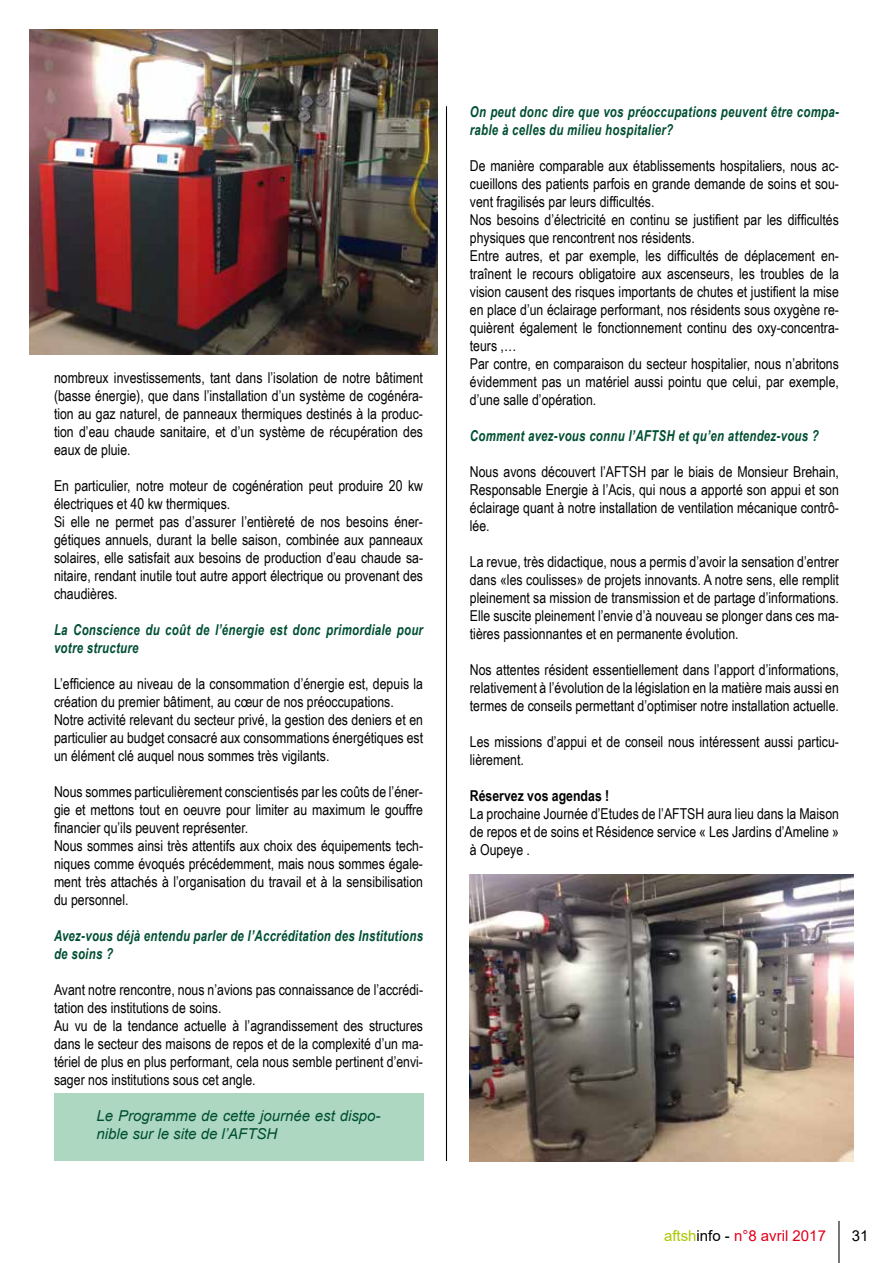
<style>
.page{position:relative;width:893px;height:1263px;background:#fff}
.page>*{position:absolute;margin:0;border:0;box-sizing:border-box;transform-origin:0 0}
.t1{font:15px/18px "Arial Narrow";color:#000}
.t2{font:italic 700 15px/18px "Arial Narrow";letter-spacing:.02em;color:#004f32;scale:.93 1}
.t3{font:italic 15px/18px "Arial";color:#004f32}
.t4{font:15px "Arial";color:#e2001a}
.t5{font:700 15px "Arial Narrow";color:#000}
.t6{font:15px "Arial";color:#000}
.s1{color:#acc600}
.s2{color:#000}
</style>
<div class="page">
<hr style="left:838px;top:1221px;width:1px;height:42px;background:#000">
<div style="left:54px;top:1094px;width:369px;height:67px;background:#add7c0"></div>
<hr style="left:446px;top:106px;width:1px;height:1055px;background:#000">
<img style="left:29px;top:30px;width:408px;height:325px">
<img style="left:470px;top:875px;width:384px;height:286px">
<p class="t1" style="left:54px;top:368px;width:371px;text-align:justify">nombreux investissements, tant dans l’isolation de notre bâtiment (basse énergie), que dans l’installation d’un système de cogénéra&shy;tion au gaz naturel, de panneaux thermiques destinés à la produc&shy;tion d’eau chaude sanitaire, et d’un système de récupération des eaux de pluie.</p>
<p class="t1" style="left:54px;top:476px;width:371px">En particulier, notre moteur de cogénération peut produire 20 kw électriques et 40 kw thermiques.<br>Si elle ne permet pas d’assurer l’entièreté de nos besoins éner&shy;gétiques annuels, durant la belle saison, combinée aux panneaux solaires, elle satisfait aux besoins de production d’eau chaude sa&shy;nitaire, rendant inutile tout autre apport électrique ou provenant des chaudières.</p>
<p class="t2" style="left:54px;top:620px;width:398px">La Conscience du coût de l’énergie est donc primordiale pour votre structure</p>
<p class="t1" style="left:54px;top:674px;width:371px">L’efficience au niveau de la consommation d’énergie est, depuis la création du premier bâtiment, au cœur de nos préoccupations.<br>Notre activité relevant du secteur privé, la gestion des deniers et en particulier au budget consacré aux consommations énergétiques est un élément clé auquel nous sommes très vigilants.</p>
<p class="t1" style="left:54px;top:782px;width:371px">Nous sommes particulièrement conscientisés par les coûts de l’éner&shy;gie et mettons tout en oeuvre pour limiter au maximum le gouffre financier qu’ils peuvent représenter.<br>Nous sommes ainsi très attentifs aux choix des équipements tech&shy;niques comme évoqués précédemment, mais nous sommes égale&shy;ment très attachés à l’organisation du travail et à la sensibilisation du personnel.</p>
<p class="t2" style="left:54px;top:926px;width:398px">Avez-vous déjà entendu parler de l’Accréditation des Institutions de soins ?</p>
<p class="t1" style="left:54px;top:980px;width:371px">Avant notre rencontre, nous n’avions pas connaissance de l’accrédi&shy;tation des institutions de soins.<br>Au vu de la tendance actuelle à l’agrandissement des structures dans le secteur des maisons de repos et de la complexité d’un ma&shy;tériel de plus en plus performant, cela nous semble pertinent d’envi&shy;sager nos institutions sous cet angle.</p>
<p class="t3" style="left:97px;top:1107px;width:286px">Le Programme de cette journée est dispo&shy;nible sur le site de l’AFTSH</p>
<p class="t2" style="left:470px;top:102px;width:398px">On peut donc dire que vos préoccupations peuvent être compa&shy;rable à celles du milieu hospitalier?</p>
<p class="t1" style="left:470px;top:156px;width:371px">De manière comparable aux établissements hospitaliers, nous ac&shy;cueillons des patients parfois en grande demande de soins et sou&shy;vent fragilisés par leurs difficultés.<br>Nos besoins d’électricité en continu se justifient par les difficultés physiques que rencontrent nos résidents.<br>Entre autres, et par exemple, les difficultés de déplacement en&shy;traînent le recours obligatoire aux ascenseurs, les troubles de la vision causent des risques importants de chutes et justifient la mise en place d’un éclairage performant, nos résidents sous oxygène re&shy;quièrent également le fonctionnement continu des oxy-concentra&shy;teurs ,…<br>Par contre, en comparaison du secteur hospitalier, nous n’abritons évidemment pas un matériel aussi pointu que celui, par exemple, d’une salle d’opération.</p>
<p class="t2" style="left:470px;top:426px;width:377px">Comment avez-vous connu l’AFTSH et qu’en attendez-vous ?</p>
<p class="t1" style="left:470px;top:462px;width:371px;text-align:justify">Nous avons découvert l’AFTSH par le biais de Monsieur Brehain, Responsable Energie à l’Acis, qui nous a apporté son appui et son éclairage quant à notre installation de ventilation mécanique contrô&shy;lée.</p>
<p class="t1" style="left:470px;top:552px;width:371px;text-align:justify">La revue, très didactique, nous a permis d’avoir la sensation d’entrer dans «les coulisses» de projets innovants. A notre sens, elle remplit pleinement sa mission de transmission et de partage d’informations.<br>Elle suscite pleinement l’envie d’à nouveau se plonger dans ces ma&shy;tières passionnantes et en permanente évolution.</p>
<p class="t1" style="left:470px;top:660px;width:371px;text-align:justify">Nos attentes résident essentiellement dans l’apport d’informations, relativement à l’évolution de la législation en la matière mais aussi en termes de conseils permettant d’optimiser notre installation actuelle.</p>
<p class="t1" style="left:470px;top:732px;width:371px">Les missions d’appui et de conseil nous intéressent aussi particu&shy;lièrement.</p>
<p class="t5" style="left:470px;top:785px;width:141px">Réservez vos agendas !</p>
<p class="t1" style="left:470px;top:804px;width:371px;text-align:justify">La prochaine Journée d’Etudes de l’AFTSH aura lieu dans la Maison de repos et de soins et Résidence service « Les Jardins d’Ameline » à Oupeye .</p>
<p class="t4" style="left:664px;top:1226px;width:163px"><span class="s1">aftsh</span><span class="s2">info -</span> n°8 avril 2017</p>
<p class="t6" style="left:852px;top:1226px;width:18px">31</p>
</div>
